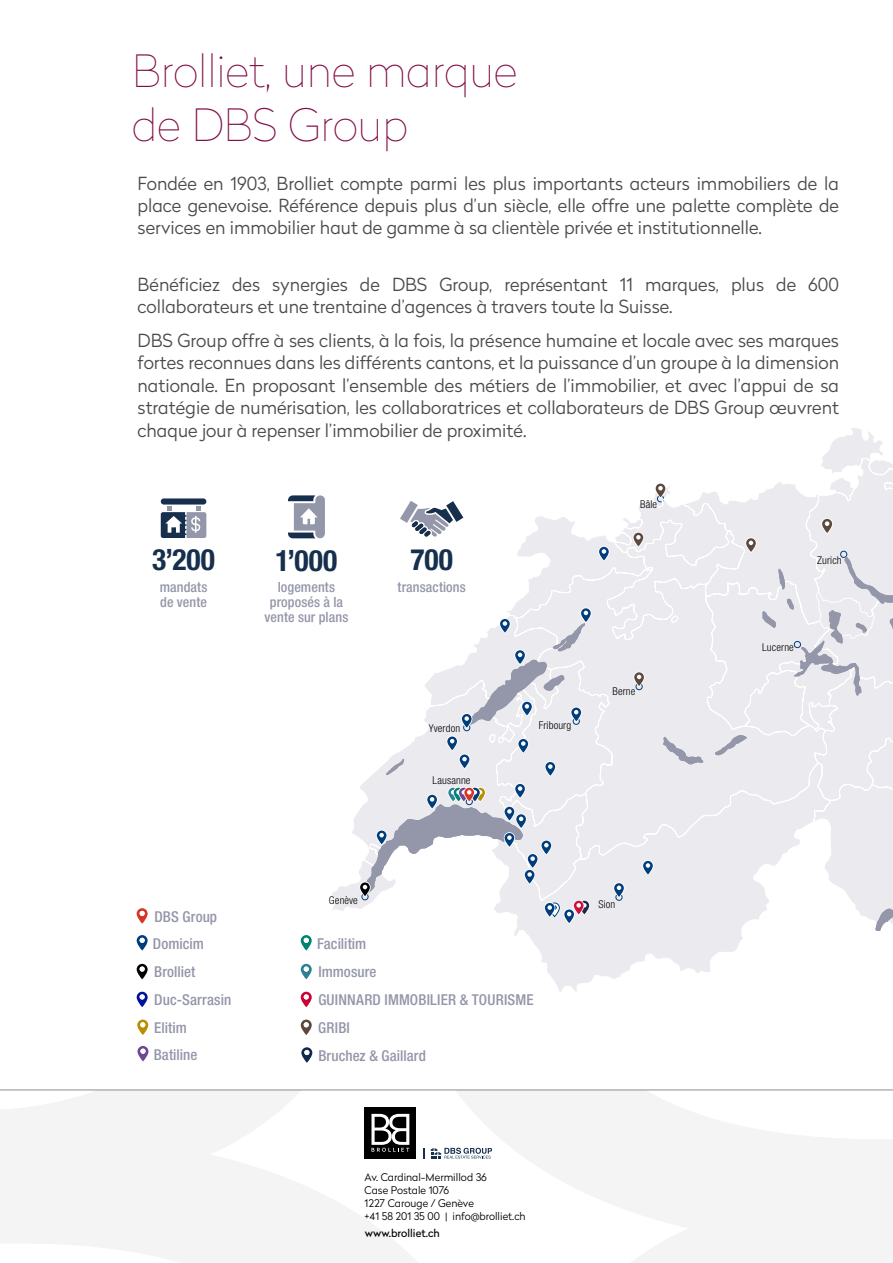
<style>
.page{position:relative;width:893px;height:1263px;background:#fff}
.page>*{position:absolute;margin:0;border:0;box-sizing:border-box;transform-origin:0 0}
.t1{font:100 44.4px/53.2px "Radikal";color:#810f47}
.t2{font:700 condensed 29.55px "Helvetica Neue LT Pro";letter-spacing:.005em;color:#152f4d}
.t3{font:300 18px/22.5px "Radikal";color:#4a4a49;text-align:justify}
.t4{font:500 condensed 15px/27.6px "Helvetica Neue LT Pro";letter-spacing:.005em;color:#9496a9}
.t5{font:500 condensed 14.1px/14.7px "Helvetica Neue LT Pro";letter-spacing:.01em;color:#9496a9}
.t6{font:300 condensed 10.8px "Helvetica Neue LT Pro";letter-spacing:.01em;color:#000}
.t7{font:10.8px "Radikal";color:#000}
.t8{font:300 10.5px/12.8px "Radikal";color:#000}
</style>
<div class="page">
<svg style="left:0;top:1091px;width:391px;height:172px;fill:#f4f4f4"></svg>
<svg style="left:391px;top:1091px;width:502px;height:172px;fill:#f4f4f4"></svg>
<hr style="left:0;top:1089px;width:893px;height:2px;background:#000">
<div style="left:365px;top:1107px;width:51px;height:51px;background:#000"></div>
<svg style="left:371px;top:1114px;width:38px;height:38px"></svg>
<svg style="left:431px;top:1148px;width:61px;height:10px"></svg>
<div style="left:161px;top:498px;width:45px;height:6px;background:#152f4d;border-radius:3px"></div>
<svg style="left:161px;top:506px;width:45px;height:32px"></svg>
<svg style="left:288px;top:495px;width:37px;height:43px"></svg>
<svg style="left:332px;top:428px;width:561px;height:564px"></svg>
<svg style="left:136px;top:908px;width:12px;height:16px"></svg>
<svg style="left:136px;top:963px;width:12px;height:17px"></svg>
<svg style="left:300px;top:963px;width:12px;height:17px"></svg>
<svg style="left:136px;top:991px;width:12px;height:17px"></svg>
<svg style="left:300px;top:991px;width:12px;height:17px"></svg>
<svg style="left:137px;top:1019px;width:12px;height:16px"></svg>
<svg style="left:301px;top:1047px;width:12px;height:16px"></svg>
<svg style="left:136px;top:935px;width:12px;height:16px"></svg>
<svg style="left:300px;top:935px;width:12px;height:16px"></svg>
<svg style="left:137px;top:1046px;width:12px;height:16px"></svg>
<svg style="left:300px;top:1019px;width:12px;height:16px"></svg>
<h1 class="t1" style="left:132px;top:43px;width:387px">Brolliet, une marque de DBS Group</h1>
<p class="t3" style="left:138px;top:171px;width:703px">Fondée en 1903, Brolliet compte parmi les plus importants acteurs immobiliers de la place genevoise. Référence depuis plus d’un siècle, elle offre une palette complète de services en immobilier haut de gamme à sa clientèle privée et institutionnelle.</p>
<p class="t3" style="left:138px;top:272px;width:703px">Bénéficiez des synergies de DBS Group, représentant 11 marques, plus de 600 collaborateurs et une trentaine d’agences à travers toute la Suisse.</p>
<p class="t3" style="left:138px;top:328px;width:703px">DBS Group offre à ses clients, à la fois, la présence humaine et locale avec ses marques fortes reconnues dans les différents cantons, et la puissance d’un groupe à la dimension nationale. En proposant l’ensemble des métiers de l’immobilier, et avec l’appui de sa stratégie de numérisation, les collaboratrices et collaborateurs de DBS Group œuvrent chaque jour à repenser l’immobilier de proximité.</p>
<h2 class="t2" style="left:152px;top:542px;width:64px">3’200</h2>
<p class="t5" style="left:160px;top:579px;width:49px">mandats de vente</p>
<h2 class="t2" style="left:276px;top:542px;width:63px">1’000</h2>
<p class="t5" style="left:265px;top:580px;width:85px;text-align:center">logements proposés à la vente sur plans</p>
<h2 class="t2" style="left:410px;top:542px;width:44px">700</h2>
<p class="t5" style="left:398px;top:579px;width:70px">transactions</p>
<p class="t6" style="left:429px;top:722px;width:33px">Yverdon</p>
<p class="t6" style="left:432px;top:773px;width:40px">Lausanne</p>
<p class="t6" style="left:640px;top:498px;width:19px">Bâle</p>
<p class="t6" style="left:539px;top:718px;width:34px">Fribourg</p>
<p class="t6" style="left:612px;top:685px;width:25px">Berne</p>
<p class="t4" style="left:153px;top:902px;width:66px">DBS Group<br>Domicim</p>
<p class="t6" style="left:329px;top:894px;width:31px">Genève</p>
<p class="t4" style="left:317px;top:930px;width:51px">Facilitim</p>
<p class="t4" style="left:154px;top:958px;width:43px">Brolliet</p>
<p class="t4" style="left:318px;top:958px;width:60px">Immosure</p>
<p class="t4" style="left:154px;top:986px;width:78px">Duc-Sarrasin</p>
<p class="t4" style="left:318px;top:986px;width:217px">GUINNARD IMMOBILIER &amp; TOURISME</p>
<p class="t4" style="left:154px;top:1014px;width:34px">Elitim</p>
<p class="t4" style="left:318px;top:1041px;width:109px">Bruchez &amp; Gaillard</p>
<p class="t4" style="left:318px;top:1013px;width:33px">GRIBI</p>
<p class="t4" style="left:154px;top:1041px;width:45px">Batiline</p>
<p class="t6" style="left:598px;top:898px;width:19px">Sion</p>
<p class="t8" style="left:365px;top:1171px;width:163px">Av. Cardinal-Mermillod 36<br>Case Postale 1076<br>1227 Carouge / Genève<br>+41 58 201 35 00 | info@brolliet.ch</p>
<p class="t7" style="left:365px;top:1226px;width:77px">www.brolliet.ch</p>
<p class="t6" style="left:817px;top:553px;width:26px">Zurich</p>
<p class="t6" style="left:762px;top:641px;width:33px">Lucerne</p>
</div>
